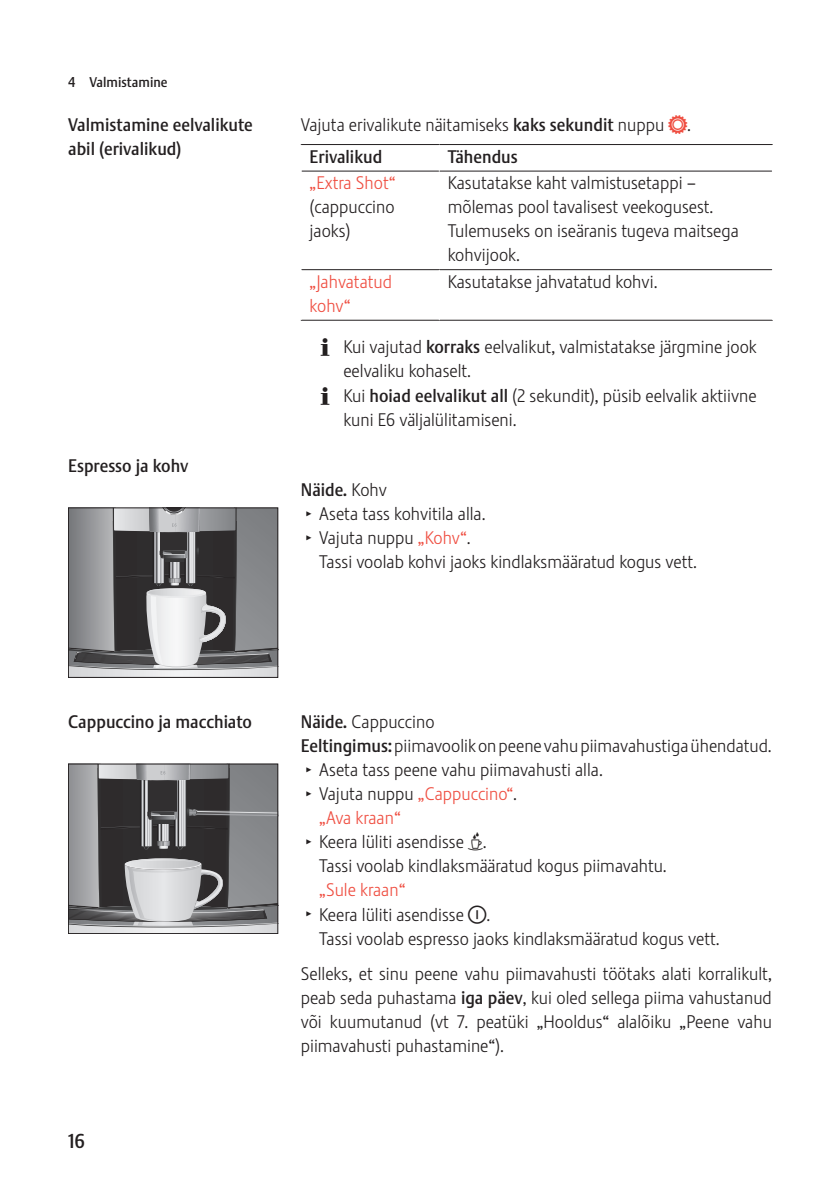
<style>
.page{position:relative;width:840px;height:1191px;background:#fff}
.page>*{position:absolute;margin:0;border:0;box-sizing:border-box;transform-origin:0 0}
.t1{font:20px "Stalemate Pro 2 J Medium";color:#231f20}
.t2{font:18px/24px "Stalemate Pro 2 J Light";color:#231f20}
.t3{font:18px/24px "Stalemate Pro 2 J Medium";color:#231f20}
.t4{font:18px/24px "Stalemate Pro 2 J Light";color:#ef4e41}
.t5{font:14px "Stalemate Pro 2 J Medium";color:#231f20}
.s1{font-family:"Stalemate Pro 2 J Medium"}
.s2{font-family:"Jura Pict 2006";color:#ef4e41}
.s3{font-family:"Jura Pict 2006"}
.s4{font-family:"Stalemate Pro 2 J Light"}
.s5{font-family:"Jura Pict 2006";font-size:14px}
.s6{color:#ef4e41}
</style>
<div class="page">
<hr style="left:300px;top:144px;width:139px;height:1px;background:#231f20">
<hr style="left:301px;top:171px;width:138px;height:1px;background:#231f20">
<hr style="left:439px;top:144px;width:333px;height:1px;background:#231f20">
<hr style="left:439px;top:171px;width:332px;height:1px;background:#231f20">
<hr style="left:438px;top:171px;width:1px;height:98px;background:#fff">
<hr style="left:301px;top:269px;width:138px;height:1px;background:#231f20">
<hr style="left:300px;top:320px;width:139px;height:1px;background:#231f20">
<hr style="left:439px;top:269px;width:332px;height:1px;background:#231f20">
<hr style="left:439px;top:320px;width:333px;height:1px;background:#231f20">
<svg style="left:70px;top:509px;width:206px;height:166px;background:#828284"></svg>
<div style="left:68px;top:507px;width:210px;height:170px;border:1px solid #231f20"></div>
<svg style="left:70px;top:765px;width:206px;height:167px;background:#7d7d7f"></svg>
<div style="left:68px;top:763px;width:210px;height:171px;border:1px solid #231f20"></div>
<p class="t5" style="left:68px;top:73px;width:101px">4 Valmistamine</p>
<p class="t3" style="left:68px;top:112px;width:186px">Valmistamine eelvalikute abil (erivalikud)</p>
<p class="t3" style="left:68px;top:454px;width:122px">Espresso ja kohv</p>
<p class="t2" style="left:300px;top:112px;width:389px">Vajuta erivalikute näitamiseks <span class="s1">kaks sekundit</span> nuppu <span class="s2">f</span>.</p>
<p class="t3" style="left:309px;top:144px;width:74px">Erivalikud</p>
<p class="t3" style="left:447px;top:144px;width:71px">Tähendus</p>
<p class="t4" style="left:309px;top:171px;width:87px">„Extra Shot“</p>
<p class="t2" style="left:309px;top:195px;width:87px">(cappuccino jaoks)</p>
<p class="t2" style="left:447px;top:171px;width:292px">Kasutatakse kaht valmistusetappi – mõlemas pool tavalisest veekogusest.<br>Tulemuseks on iseäranis tugeva maitsega kohvijook.</p>
<p class="t4" style="left:309px;top:269px;width:84px">„Jahvatatud kohv“</p>
<p class="t2" style="left:447px;top:269px;width:209px">Kasutatakse jahvatatud kohvi.</p>
<p class="t2" style="left:320px;top:335px;width:437px"><span class="s3">E</span> Kui vajutad <span class="s1">korraks</span> eelvalikut, valmistatakse järgmine jook</p>
<p class="t2" style="left:343px;top:359px;width:127px">eelvaliku kohaselt.</p>
<p class="t2" style="left:320px;top:383px;width:437px"><span class="s3">E</span> Kui <span class="s1">hoiad eelvalikut all</span> (2 sekundit), püsib eelvalik aktiivne</p>
<p class="t2" style="left:343px;top:407px;width:173px">kuni E6 väljalülitamiseni.</p>
<p class="t3" style="left:300px;top:478px;width:88px">Näide. <span class="s4">Kohv</span></p>
<p class="t2" style="left:306px;top:502px;width:179px"><span class="s5">T</span> Aseta tass kohvitila alla.</p>
<p class="t2" style="left:306px;top:526px;width:164px"><span class="s5">T</span> Vajuta nuppu <span class="s6">„Kohv“</span>.</p>
<p class="t2" style="left:319px;top:550px;width:377px">Tassi voolab kohvi jaoks kindlaksmääratud kogus vett.</p>
<p class="t3" style="left:68px;top:710px;width:185px">Cappuccino ja macchiato</p>
<p class="t1" style="left:68px;top:1129px;width:18px">16</p>
<p class="t2" style="left:300px;top:710px;width:135px"><span class="s1">Näide.</span> Cappuccino</p>
<p class="t2" style="left:300px;top:734px;width:470px"><span class="s1">Eeltingimus:</span> piimavoolik on peene vahu piimavahustiga ühendatud.</p>
<p class="t2" style="left:306px;top:758px;width:296px"><span class="s5">T</span> Aseta tass peene vahu piimavahusti alla.</p>
<p class="t2" style="left:306px;top:782px;width:210px"><span class="s5">T</span> Vajuta nuppu <span class="s6">„Cappuccino“</span>.</p>
<p class="t4" style="left:319px;top:806px;width:83px">„Ava kraan“</p>
<p class="t2" style="left:306px;top:830px;width:180px"><span class="s5">T</span> Keera lüliti asendisse <span class="s3">x</span>.</p>
<p class="t2" style="left:319px;top:854px;width:347px">Tassi voolab kindlaksmääratud kogus piimavahtu.</p>
<p class="t4" style="left:319px;top:878px;width:88px">„Sule kraan“</p>
<p class="t2" style="left:306px;top:902px;width:183px"><span class="s5">T</span> Keera lüliti asendisse <span class="s3">°</span>.</p>
<p class="t2" style="left:319px;top:926px;width:399px">Tassi voolab espresso jaoks kindlaksmääratud kogus vett.</p>
<p class="t2" style="left:300px;top:961px;width:472px;text-align:justify">Selleks, et sinu peene vahu piimavahusti töötaks alati korralikult, peab seda puhastama <span class="s1">iga päev</span>, kui oled sellega piima vahustanud või kuumutanud (vt 7. peatüki „Hooldus“ alalõiku „Peene vahu piimavahusti puhastamine“).</p>
</div>
